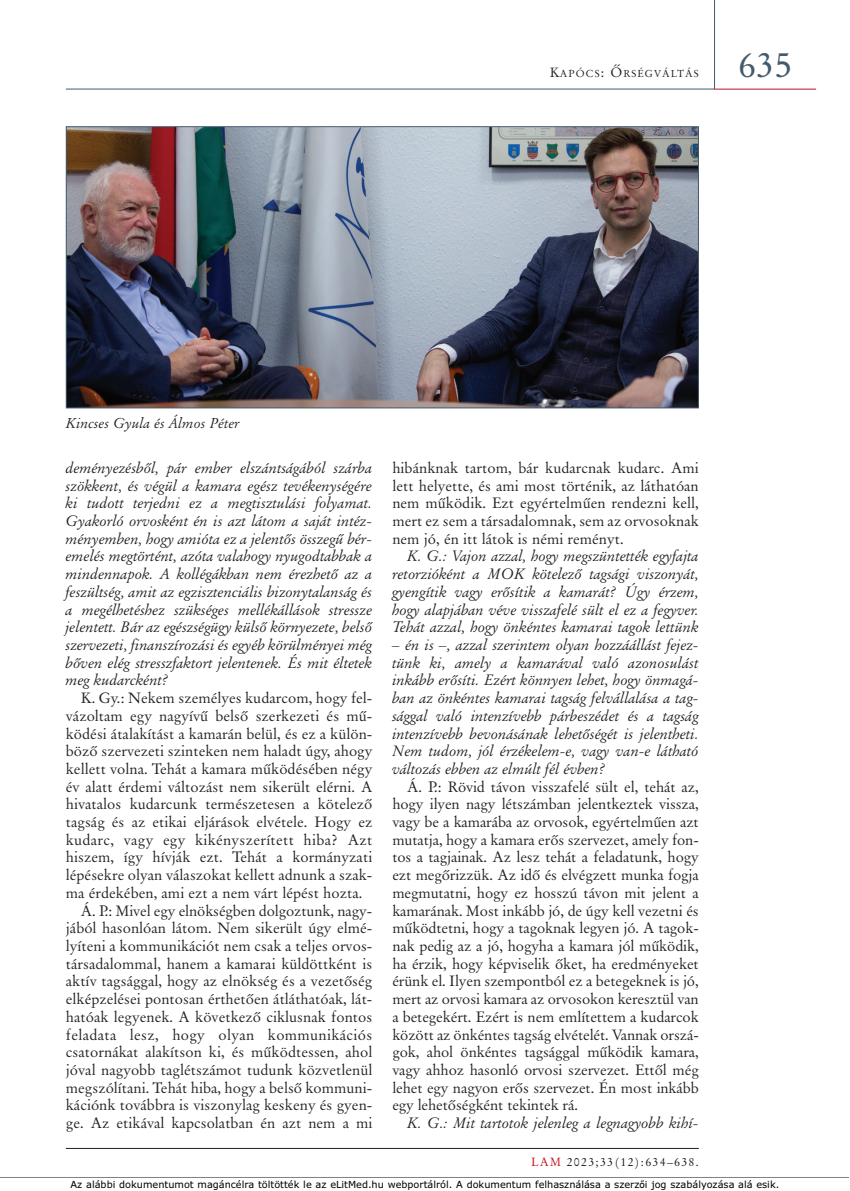
<style>
.page{position:relative;width:850px;height:1191px;background:#fff}
.page>*{position:absolute;margin:0;border:0;box-sizing:border-box;transform-origin:0 0}
.t1{font:36px "Original Garamond HU Normal";color:#435b6d}
.t2{font:15px/17.7px "Original Garamond HU Normal";color:#231f20;text-align:justify}
.t3{font:15px/17.7px "Original Garamond HU Italic";color:#231f20;text-align:justify}
.t4{font:15px "Original Garamond HU Normal";letter-spacing:.02em;color:#231f20}
.t5{font:14.25px "Original Garamond HU Italic";letter-spacing:.005em;color:#231f20}
.t6{font:12px "Original Garamond HU Normal";letter-spacing:.1em;color:#231f20}
.t7{font:10.2px "Original Garamond HU Normal";letter-spacing:.1em;color:#231f20}
.t8{font:9.75px "TT3610 O00";color:#000}
.s1{font-size:13.5px}
.s2{color:#c1121d}
.s3{font-family:"Gill";font-size:11.7px}
</style>
<div class="page">
<hr style="left:66px;top:1148px;width:632px;height:1px;background:#231f20">
<hr style="left:714px;top:89px;width:101px;height:1px;background:#c1121d">
<hr style="left:66px;top:89px;width:648px;height:1px;background:#435b6d">
<hr style="left:714px;top:0;width:1px;height:89px;background:#435b6d">
<img style="left:68px;top:128px;width:628px;height:278px">
<div style="left:66px;top:126px;width:632px;height:282px;border:1px solid #435b6d"></div>
<hr style="left:0;top:1177px;width:848px;height:1px;background:#808080">
<p class="t7" style="left:549px;top:69px;width:150px"><span class="s1">K</span>APÓCS<span class="s1">: Ô</span>RSÉGVÁLTÁS</p>
<h1 class="t1" style="left:738px;top:49px;width:55px">635</h1>
<p class="t5" style="left:66px;top:417px;width:175px">Kincses Gyula és Álmos Péter</p>
<p class="t3" style="left:66px;top:460px;width:308px">deményezésbôl, pár ember elszántságából szárba szökkent, és végül a kamara egész tevékenységére ki tudott terjedni ez a megtisztulási folyamat.<br>Gyakorló orvosként én is azt látom a saját intéz&shy;ményemben, hogy amióta ez a jelentôs összegû bér&shy;emelés megtörtént, azóta valahogy nyugodtabbak a mindennapok. A kollégákban nem érezhetô az a feszültség, amit az egzisztenciális bizonytalanság és a megélhetéshez szükséges mellékállások stressze jelentett. Bár az egészségügy külsô környezete, belsô szervezeti, finanszírozási és egyéb körülményei még bôven elég stresszfaktort jelentenek. És mit éltetek meg kudarcként?</p>
<p class="t2" style="left:81px;top:690px;width:293px">K. Gy.: Nekem személyes kudarcom, hogy fel -</p>
<p class="t2" style="left:66px;top:708px;width:308px">vázoltam egy nagyívû belsô szerkezeti és mû -</p>
<p class="t2" style="left:66px;top:725px;width:308px">ködési átalakítást a kamarán belül, és ez a külön-</p>
<p class="t2" style="left:66px;top:743px;width:308px">bözô szervezeti szinteken nem haladt úgy, ahogy</p>
<p class="t2" style="left:66px;top:761px;width:308px">kellett volna. Tehát a kamara mûködésében négy</p>
<p class="t2" style="left:66px;top:778px;width:308px">év alatt érdemi változást nem sikerült elérni. A</p>
<p class="t2" style="left:66px;top:796px;width:308px">hivatalos kudarcunk természetesen a kötelezô</p>
<p class="t2" style="left:66px;top:814px;width:308px">tagság és az etikai eljárások elvétele. Hogy ez</p>
<p class="t4" style="left:66px;top:833px;width:308px">kudarc, vagy egy kikényszerített hiba? Azt</p>
<p class="t2" style="left:66px;top:849px;width:308px">hiszem, így hívják ezt. Tehát a kormányzati</p>
<p class="t2" style="left:66px;top:867px;width:308px">lépésekre olyan válaszokat kellett adnunk a szak-</p>
<p class="t2" style="left:66px;top:885px;width:298px">ma érdekében, ami ezt a nem várt lépést hozta.</p>
<p class="t2" style="left:81px;top:902px;width:293px">Á. P.: Mivel egy elnökségben dolgoztunk, nagy -</p>
<p class="t2" style="left:66px;top:920px;width:308px">jából hasonlóan látom. Nem sikerült úgy elmé-</p>
<p class="t2" style="left:66px;top:938px;width:308px">lyíteni a kommunikációt nem csak a teljes orvos-</p>
<p class="t2" style="left:66px;top:955px;width:308px">társadalommal, hanem a kamarai küldöttként is</p>
<p class="t2" style="left:66px;top:973px;width:308px">aktív tagsággal, hogy az elnökség és a vezetôség</p>
<p class="t2" style="left:66px;top:991px;width:308px">elképzelései pontosan érthetôen átláthatóak, lát-</p>
<p class="t2" style="left:66px;top:1008px;width:308px">hatóak legyenek. A következô ciklusnak fontos</p>
<p class="t4" style="left:66px;top:1027px;width:308px">feladata lesz, hogy olyan kommunikációs</p>
<p class="t2" style="left:66px;top:1044px;width:308px">csatornákat alakítson ki, és mûködtessen, ahol</p>
<p class="t2" style="left:66px;top:1062px;width:308px">jóval nagyobb taglétszámot tudunk közvetlenül</p>
<p class="t2" style="left:66px;top:1079px;width:308px">megszólítani. Tehát hiba, hogy a belsô kommuni-</p>
<p class="t2" style="left:66px;top:1097px;width:308px">kációnk továbbra is viszonylag keskeny és gyen-</p>
<p class="t2" style="left:66px;top:1115px;width:308px">ge. Az etikával kapcsolatban én azt nem a mi</p>
<p class="t2" style="left:392px;top:460px;width:308px">hibánknak tartom, bár kudarcnak kudarc. Ami lett helyette, és ami most történik, az láthatóan nem mûködik. Ezt egyértelmûen rendezni kell, mert ez sem a társadalomnak, sem az orvosoknak nem jó, én itt látok is némi reményt.</p>
<p class="t3" style="left:392px;top:548px;width:308px;text-indent:15px">K. G.: Vajon azzal, hogy megszüntették egyfajta retorzióként a MOK kötelezô tagsági viszonyát, gyengítik vagy erôsítik a kamarát? Úgy érzem, hogy alapjában véve visszafelé sült el ez a fegyver.<br>Tehát azzal, hogy önkéntes kamarai tagok lettünk</p>
<p class="t3" style="left:392px;top:637px;width:308px">– én is –, azzal szerintem olyan hozzáállást fejez&shy;tünk ki, amely a kamarával való azonosulást inkább erôsíti. Ezért könnyen lehet, hogy önmagá&shy;ban az önkéntes kamarai tagság felvállalása a tag&shy;sággal való intenzívebb párbeszédet és a tagság intenzívebb bevonásának lehetôségét is jelentheti.<br>Nem tudom, jól érzékelem-e, vagy van-e látható változás ebben az elmúlt fél évben?</p>
<p class="t2" style="left:392px;top:778px;width:308px;text-indent:15px">Á. P.: Rövid távon visszafelé sült el, tehát az, hogy ilyen nagy létszámban jelentkeztek vissza, vagy be a kamarába az orvosok, egyértelmûen azt mutatja, hogy a kamara erôs szervezet, amely fon&shy;tos a tagjainak. Az lesz tehát a feladatunk, hogy ezt megôrizzük. Az idô és elvégzett munka fogja megmutatni, hogy ez hosszú távon mit jelent a kamarának. Most inkább jó, de úgy kell vezetni és mûködtetni, hogy a tagoknak legyen jó. A tagok&shy;nak pedig az a jó, hogyha a kamara jól mûködik, ha érzik, hogy képviselik ôket, ha eredményeket érünk el. Ilyen szempontból ez a betegeknek is jó, mert az orvosi kamara az orvosokon keresztül van a betegekért. Ezért is nem említettem a kudarcok között az önkéntes tagság elvételét. Vannak orszá&shy;gok, ahol önkéntes tagsággal mûködik kamara, vagy ahhoz hasonló orvosi szervezet. Ettôl még lehet egy nagyon erôs szervezet. Én most inkább egy lehetôségként tekintek rá.</p>
<p class="t3" style="left:407px;top:1115px;width:293px">K. G.: Mit tartotok jelenleg a legnagyobb kihí-</p>
<p class="t6" style="left:531px;top:1156px;width:169px"><span class="s2">LAM</span> 2023;33(12):634–638.</p>
<p class="t8" style="left:71px;top:1180px;width:710px">Az alábbi dokumentumot magáncélra töltötték le az eLitMed.hu webportálról. A dokumentum felhasználása a szerz<span class="s3">ô</span>i jog szabályozása alá esik.</p>
</div>
